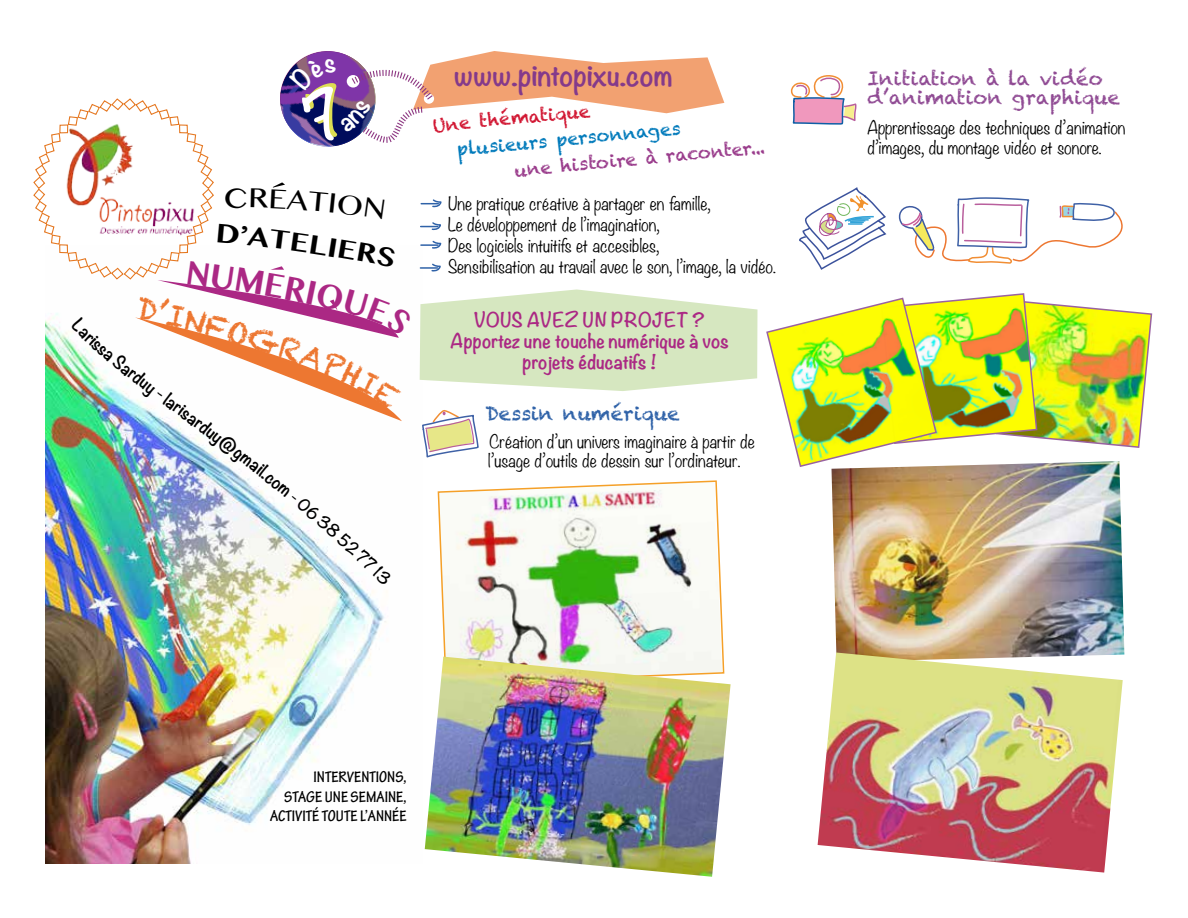
<style>
.page{position:relative;width:1188px;height:918px;background:#fff}
.page>*{position:absolute;margin:0;border:0;box-sizing:border-box;transform-origin:0 0}
.t1{font:700 27px "Noteworthy";color:#843a8b}
.t2{font:19.5px/19.5px "Chalkduster";color:#904b94}
.t3{font:19.5px "Chalkduster";color:#2f62a8}
.t4{font:700 18px/21px "Noteworthy";color:#ab2884;text-align:center}
.t5{font:18px "Chalkduster";color:#993b8b}
.t6{font:18px "Chalkduster";color:#007abb}
.t7{font:18px "Chalkduster";color:#d11531}
.t8{font:300 16.5px/21px "Noteworthy";color:#000}
.t9{font:700 condensed 16.5px/19.5px "Tekton Pro";color:#000;text-align:right}
.t10{font:700 16.5px "Noteworthy";color:#000}
</style>
<div class="page">
<img style="left:45px;top:253px;width:341px;height:611px">
<img style="left:437px;top:480px;width:287px;height:177px">
<img style="left:425px;top:657px;width:306px;height:220px">
<img style="left:832px;top:468px;width:292px;height:187px">
<img style="left:818px;top:652px;width:305px;height:221px">
<svg style="left:790px;top:75px;width:67px;height:49px"></svg>
<img style="left:766px;top:187px;width:387px;height:281px">
<svg style="left:33px;top:132px;width:28px;height:113px"></svg>
<div style="left:59px;top:244px;width:9px;height:9px;border:1px solid #e57720"></div>
<img style="left:63px;top:124px;width:4px;height:67px">
<svg style="left:264px;top:473px;width:122px;height:113px"></svg>
<svg style="left:67px;top:51px;width:691px;height:408px"></svg>
<p class="t10" style="left:144px;top:363px;width:36px;rotate:37deg">duy -</p>
<p class="t10" style="left:174px;top:386px;width:47px;rotate:36deg">larisar</p>
<p class="t10" style="left:211px;top:413px;width:52px;rotate:37deg">duy@g</p>
<p class="t10" style="left:252px;top:444px;width:33px;rotate:38deg">mail.</p>
<h1 class="t1" style="left:454px;top:51px;width:220px">www.pintopixu.com</h1>
<p class="t7" style="left:432px;top:114px;width:159px;rotate:-5deg">Une thématique</p>
<p class="t6" style="left:456px;top:138px;width:226px;rotate:-5deg">plusieurs personnages</p>
<p class="t5" style="left:514px;top:159px;width:253px;rotate:-5deg">une histoire à raconter...</p>
<p class="t8" style="left:448px;top:193px;width:329px">Une pratique créative à partager en famille,<br>Le développement de l’imagination,<br>Des logiciels intuitifs et accesibles,<br>Sensibilisation au travail avec le son, l’image, la vidéo.</p>
<p class="t4" style="left:450px;top:309px;width:280px">VOUS AVEZ UN PROJET ?<br>Apportez une touche numérique à vos projets éducatifs !</p>
<p class="t3" style="left:486px;top:402px;width:196px">Dessin numérique</p>
<p class="t8" style="left:488px;top:431px;width:268px;line-height:19.5px">Création d’un univers imaginaire à partir de l’usage d’outils de dessin sur l’ordinateur.</p>
<p class="t2" style="left:868px;top:68px;width:254px">Initiation à la vidéo d’animation graphique</p>
<p class="t8" style="left:868px;top:118px;width:259px;line-height:19.5px">Apprentissage des techniques d’animation d’images, du montage vidéo et sonore.</p>
<p class="t9" style="left:270px;top:768px;width:138px">INTERVENTIONS,<br>STAGE UNE SEMAINE,<br>ACTIVITÉ TOUTE L’ANNÉE</p>
</div>
